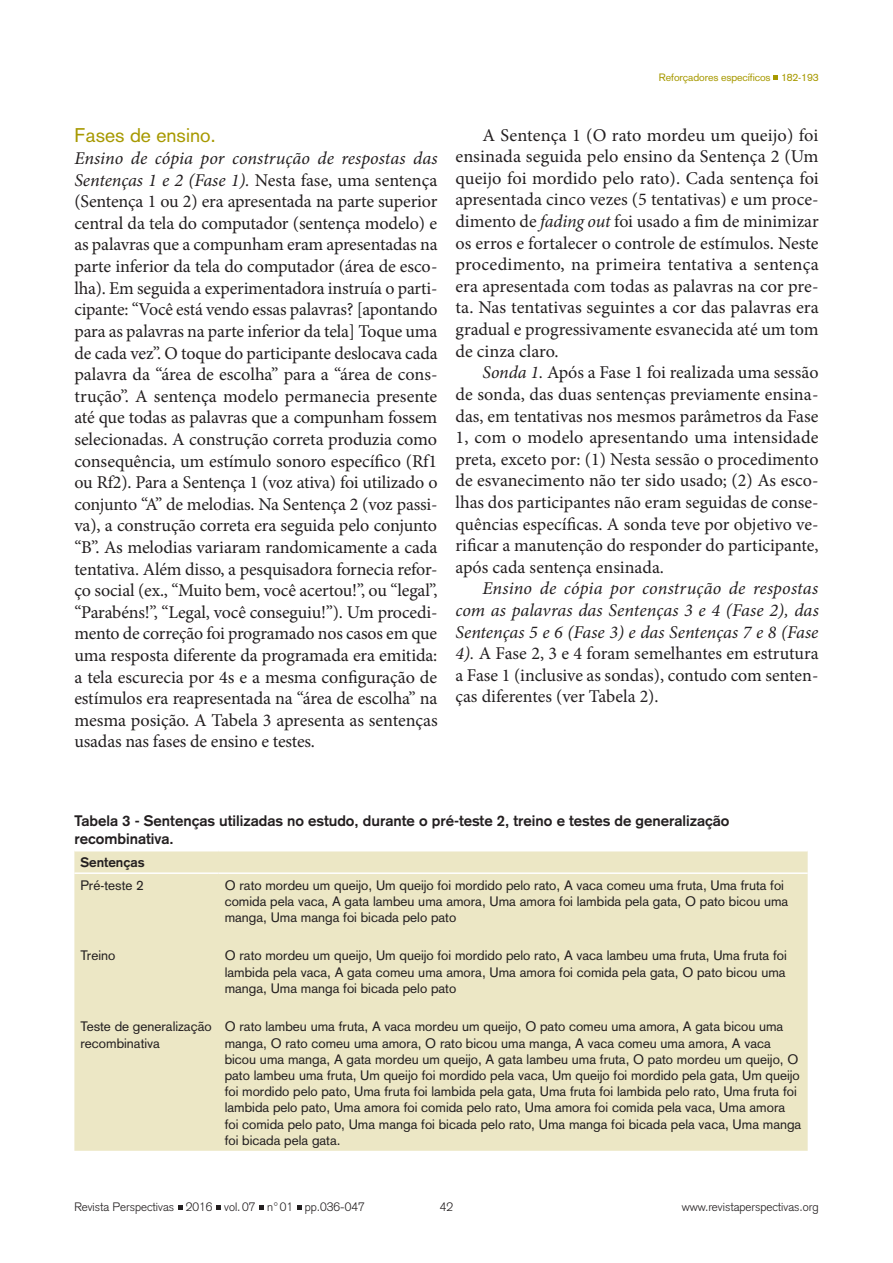
<style>
.page{position:relative;width:893px;height:1263px;background:#fff}
.page>*{position:absolute;margin:0;border:0;box-sizing:border-box;transform-origin:0 0}
.tópico{font:19.5px "Akzidenz Grotesk";color:#a79901}
.texto_zero{font:18px/21.6px "Minion Pro";letter-spacing:-.01em;color:#231f20;text-align:justify}
.texto{font:18px/21.6px "Minion Pro";color:#231f20;text-align:justify}
.texto-2{font:italic 18px/21.6px "Minion Pro";color:#231f20;text-align:justify}
.titulo_tabela{font:700 15px/18px "Akzidenz Grotesk";color:#231f20}
.texto_tabela{font:13.5px/16.2px "Akzidenz Grotesk";color:#231f20}
.texto_tabela-2{font:700 13.5px "Akzidenz Grotesk";color:#231f20}
.t1{font:300 12px "Akzidenz Grotesk";color:#231f20}
.t2{font:10.5px "Akzidenz Grotesk";letter-spacing:-.01em;color:#a79901}
.s1{font-style:italic}
.s2{font-style:normal}
</style>
<div class="page">
<svg style="left:773px;top:75px;width:5px;height:5px"></svg>
<svg style="left:178px;top:1205px;width:4px;height:5px"></svg>
<svg style="left:216px;top:1205px;width:5px;height:5px"></svg>
<svg style="left:259px;top:1205px;width:5px;height:5px"></svg>
<svg style="left:297px;top:1205px;width:5px;height:5px"></svg>
<div style="left:74px;top:851px;width:734px;height:300px;background:#ece7c5"></div>
<hr style="left:74px;top:872px;width:145px;height:2px;background:#fff">
<hr style="left:219px;top:872px;width:589px;height:2px;background:#fff">
<p class="tópico" style="left:74px;top:124px;width:143px">Fases de ensino.</p>
<p class="texto_zero" style="left:74px;top:148px;width:365px"><span class="s1">Ensino de cópia por construção de respostas das Sentenças 1 e 2 (Fase 1).</span> Nesta fase, uma sentença (Sentença 1 ou 2) era apresentada na parte superior central da tela do computador (sentença modelo) e as palavras que a compunham eram apresentadas na parte inferior da tela do computador (área de esco&shy;lha). Em seguida a experimentadora instruía o parti&shy;cipante: “Você está vendo essas palavras? [apontando para as palavras na parte inferior da tela] Toque uma de cada vez”. O toque do participante deslocava cada palavra da “área de escolha” para a “área de cons&shy;trução”. A sentença modelo permanecia presente até que todas as palavras que a compunham fossem selecionadas. A construção correta produzia como consequência, um estímulo sonoro específico (Rf1 ou Rf2). Para a Sentença 1 (voz ativa) foi utilizado o conjunto “A” de melodias. Na Sentença 2 (voz passi&shy;va), a construção correta era seguida pelo conjunto “B”. As melodias variaram randomicamente a cada tentativa. Além disso, a pesquisadora fornecia refor&shy;ço social (ex., “Muito bem, você acertou!”, ou “legal”, “Parabéns!”, “Legal, você conseguiu!”). Um procedi&shy;mento de correção foi programado nos casos em que uma resposta diferente da programada era emitida: a tela escurecia por 4s e a mesma configuração de estímulos era reapresentada na “área de escolha” na mesma posição. A Tabela 3 apresenta as sentenças usadas nas fases de ensino e testes.</p>
<p class="t2" style="left:659px;top:71px;width:161px">Reforçadores específicos 182-193</p>
<p class="texto" style="left:455px;top:124px;width:365px;text-indent:27px">A Sentença 1 (O rato mordeu um queijo) foi ensinada seguida pelo ensino da Sentença 2 (Um queijo foi mordido pelo rato). Cada sentença foi apresentada cinco vezes (5 tentativas) e um proce&shy;dimento de <span class="s1">fading out</span> foi usado a fim de minimizar os erros e fortalecer o controle de estímulos. Neste procedimento, na primeira tentativa a sentença era apresentada com todas as palavras na cor pre&shy;ta. Nas tentativas seguintes a cor das palavras era gradual e progressivamente esvanecida até um tom de cinza claro.</p>
<p class="texto" style="left:455px;top:362px;width:365px;text-indent:27px"><span class="s1">Sonda 1.</span> Após a Fase 1 foi realizada uma sessão de sonda, das duas sentenças previamente ensina&shy;das, em tentativas nos mesmos parâmetros da Fase 1, com o modelo apresentando uma intensidade preta, exceto por: (1) Nesta sessão o procedimento de esvanecimento não ter sido usado; (2) As esco&shy;lhas dos participantes não eram seguidas de conse&shy;quências específicas. A sonda teve por objetivo ve&shy;rificar a manutenção do responder do participante, após cada sentença ensinada.</p>
<p class="texto-2" style="left:455px;top:578px;width:365px;text-indent:27px">Ensino de cópia por construção de respostas com as palavras das Sentenças 3 e 4 (Fase 2), das Sentenças 5 e 6 (Fase 3) e das Sentenças 7 e 8 (Fase 4). <span class="s2">A Fase 2, 3 e 4 foram semelhantes em estrutura a Fase 1 (inclusive as sondas), contudo com senten&shy;ças diferentes (ver Tabela 2).</span></p>
<p class="titulo_tabela" style="left:74px;top:811px;width:657px">Tabela 3 - Sentenças utilizadas no estudo, durante o pré-teste 2, treino e testes de generalização recombinativa.</p>
<p class="texto_tabela-2" style="left:80px;top:854px;width:66px">Sentenças</p>
<p class="texto_tabela" style="left:80px;top:877px;width:65px">Pré-teste 2</p>
<p class="texto_tabela" style="left:225px;top:877px;width:565px">O rato mordeu um queijo, Um queijo foi mordido pelo rato, A vaca comeu uma fruta, Uma fruta foi comida pela vaca, A gata lambeu uma amora, Uma amora foi lambida pela gata, O pato bicou uma manga, Uma manga foi bicada pelo pato</p>
<p class="texto_tabela" style="left:80px;top:947px;width:37px">Treino</p>
<p class="texto_tabela" style="left:225px;top:947px;width:564px;text-align:justify">O rato mordeu um queijo, Um queijo foi mordido pelo rato, A vaca lambeu uma fruta, Uma fruta foi lambida pela vaca, A gata comeu uma amora, Uma amora foi comida pela gata, O pato bicou uma manga, Uma manga foi bicada pelo pato</p>
<p class="texto_tabela" style="left:80px;top:1018px;width:133px">Teste de generalização recombinativa</p>
<p class="texto_tabela" style="left:225px;top:1018px;width:578px">O rato lambeu uma fruta, A vaca mordeu um queijo, O pato comeu uma amora, A gata bicou uma manga, O rato comeu uma amora, O rato bicou uma manga, A vaca comeu uma amora, A vaca bicou uma manga, A gata mordeu um queijo, A gata lambeu uma fruta, O pato mordeu um queijo, O pato lambeu uma fruta, Um queijo foi mordido pela vaca, Um queijo foi mordido pela gata, Um queijo foi mordido pelo pato, Uma fruta foi lambida pela gata, Uma fruta foi lambida pelo rato, Uma fruta foi lambida pelo pato, Uma amora foi comida pelo rato, Uma amora foi comida pela vaca, Uma amora foi comida pelo pato, Uma manga foi bicada pelo rato, Uma manga foi bicada pela vaca, Uma manga foi bicada pela gata.</p>
<p class="t1" style="left:74px;top:1200px;width:292px">Revista Perspectivas 2016 vol.07 n°01 pp.036-047</p>
<p class="t1" style="left:440px;top:1200px;width:15px">42</p>
<p class="t1" style="left:682px;top:1200px;width:138px">www.revistaperspectivas.org</p>
</div>
